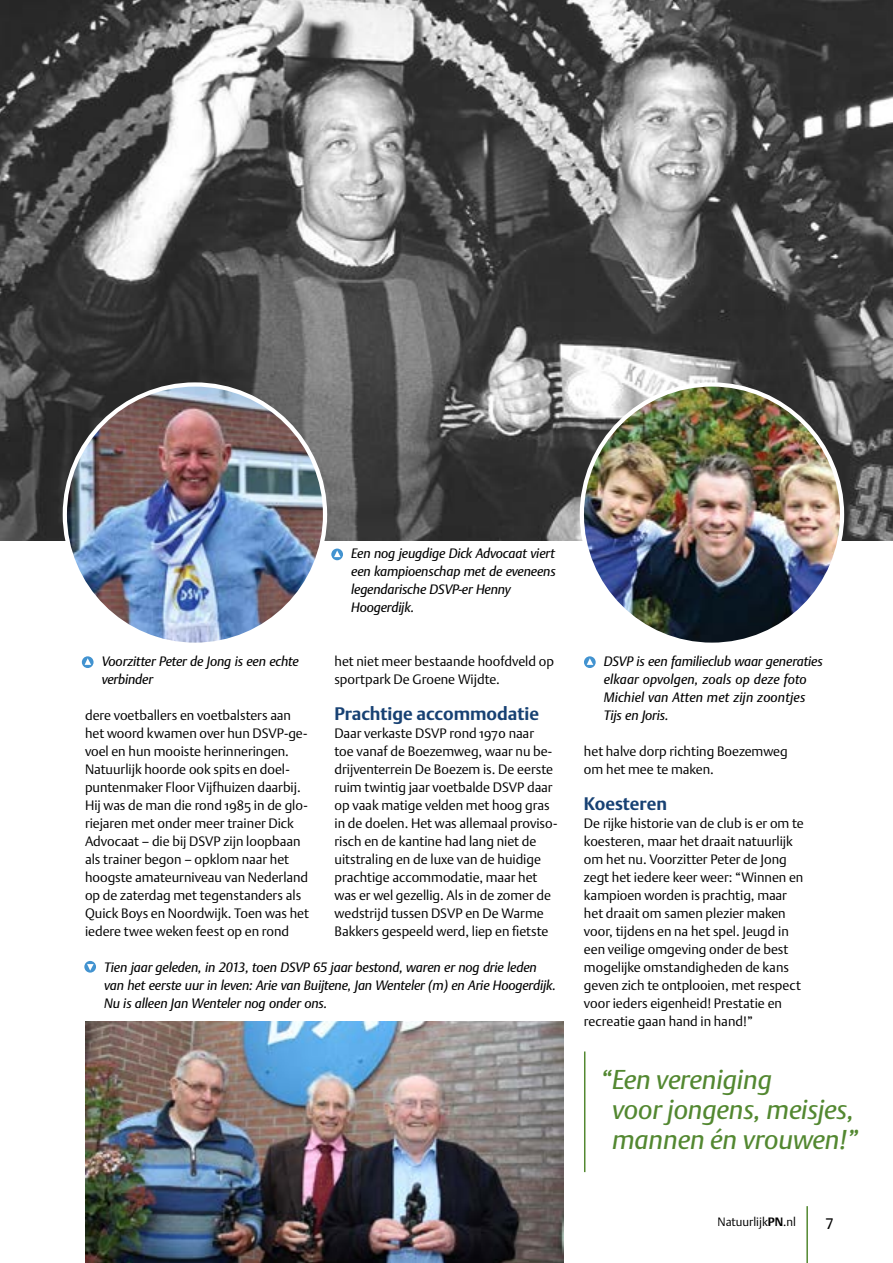
<style>
.page{position:relative;width:893px;height:1263px;background:#fff}
.page>*{position:absolute;margin:0;border:0;box-sizing:border-box;transform-origin:0 0}
.t1{font:italic 27px/30px "DTL Argo ST";letter-spacing:-.005em;color:#538831}
.t2{font:700 18px "DTL Argo T";color:#174173}
.t3{font:15px "DTL Argo ST";color:#000}
.t4{font:13.5px/18px "DTL Argo ST Light";color:#000}
.t5{font:italic 13.5px/18px "DTL Argo T";letter-spacing:-.01em;color:#000}
.t6{font:12px "DTL Argo T Light";color:#000}
.s1{font-family:"DTL Argo ST";font-weight:700}
.s2{font-family:"DTL Argo ST Light"}
</style>
<div class="page">
<hr style="left:806px;top:1206px;width:2px;height:57px;background:#538831">
<img style="left:0;top:0;width:893px;height:540px">
<svg style="left:331px;top:549px;width:12px;height:11px"></svg>
<svg style="left:334px;top:550px;width:7px;height:7px"></svg>
<div style="left:84px;top:961px;width:12px;height:11px;background:#4293d0;border-radius:50%"></div>
<svg style="left:87px;top:964px;width:7px;height:7px"></svg>
<hr style="left:584px;top:1051px;width:1px;height:121px;background:#538831">
<img style="left:85px;top:1021px;width:478px;height:242px">
<img style="left:582px;top:384px;width:260px;height:261px;border-radius:130px">
<img style="left:65px;top:384px;width:260px;height:261px;border-radius:130px">
<svg style="left:584px;top:656px;width:12px;height:12px"></svg>
<svg style="left:587px;top:658px;width:6px;height:7px"></svg>
<svg style="left:82px;top:656px;width:12px;height:12px"></svg>
<svg style="left:85px;top:658px;width:6px;height:7px"></svg>
<p class="t5" style="left:102px;top:652px;width:199px">Voorzitter Peter de Jong is een echte verbinder</p>
<p class="t4" style="left:85px;top:706px;width:225px">dere voetballers en voetbalsters aan het woord kwamen over hun DSVP-ge&shy;voel en hun mooiste herinneringen.<br>Natuurlijk hoorde ook spits en doel&shy;puntenmaker Floor Vijfhuizen daarbij.<br>Hij was de man die rond 1985 in de glo&shy;riejaren met onder meer trainer Dick Advocaat – die bij DSVP zijn loopbaan als trainer begon – opklom naar het hoogste amateurniveau van Nederland op de zaterdag met tegenstanders als Quick Boys en Noordwijk. Toen was het iedere twee weken feest op en rond</p>
<p class="t5" style="left:351px;top:544px;width:206px">Een nog jeugdige Dick Advocaat viert een kampioenschap met de eveneens legendarische DSVP-er Henny<br>Hoogerdijk.</p>
<p class="t4" style="left:334px;top:652px;width:221px">het niet meer bestaande hoofdveld op sportpark De Groene Wijdte.</p>
<h2 class="t2" style="left:334px;top:703px;width:206px">Prachtige accommodatie</h2>
<p class="t4" style="left:334px;top:724px;width:224px">Daar verkaste DSVP rond 1970 naar<br>toe vanaf de Boezemweg, waar nu be&shy;drijventerrein De Boezem is. De eerste ruim twintig jaar voetbalde DSVP daar op vaak matige velden met hoog gras in de doelen. Het was allemaal proviso&shy;risch en de kantine had lang niet de uitstraling en de luxe van de huidige prachtige accommodatie, maar het was er wel gezellig. Als in de zomer de wedstrijd tussen DSVP en De Warme Bakkers gespeeld werd, liep en fietste</p>
<p class="t5" style="left:104px;top:958px;width:453px">Tien jaar geleden, in 2013, toen DSVP 65 jaar bestond, waren er nog drie leden van het eerste uur in leven: Arie van Buijtene, Jan Wenteler (m) en Arie Hoogerdijk.<br>Nu is alleen Jan Wenteler nog onder ons.</p>
<p class="t5" style="left:604px;top:652px;width:220px">DSVP is een familieclub waar generaties elkaar opvolgen, zoals op deze foto<br>Michiel van Atten met zijn zoontjes<br>Tijs en Joris.</p>
<p class="t4" style="left:584px;top:742px;width:205px">het halve dorp richting Boezemweg om het mee te maken.</p>
<h2 class="t2" style="left:584px;top:793px;width:85px">Koesteren</h2>
<p class="t4" style="left:584px;top:814px;width:221px">De rijke historie van de club is er om te koesteren, maar het draait natuurlijk om het nu. Voorzitter Peter de Jong zegt het iedere keer weer: “Winnen en kampioen worden is prachtig, maar het draait om samen plezier maken voor, tijdens en na het spel. Jeugd in een veilige omgeving onder de best mogelijke omstandigheden de kans geven zich te ontplooien, met respect voor ieders eigenheid! Prestatie en recreatie gaan hand in hand!”</p>
<h1 class="t1" style="left:612px;top:1064px;width:248px;text-indent:-12px">“Een vereniging<br>voor jongens, meisjes, mannen én vrouwen!”</h1>
<p class="t6" style="left:718px;top:1214px;width:80px">Natuurlijk<span class="s1">PN</span><span class="s2">.nl</span></p>
<p class="t3" style="left:826px;top:1212px;width:9px">7</p>
</div>
